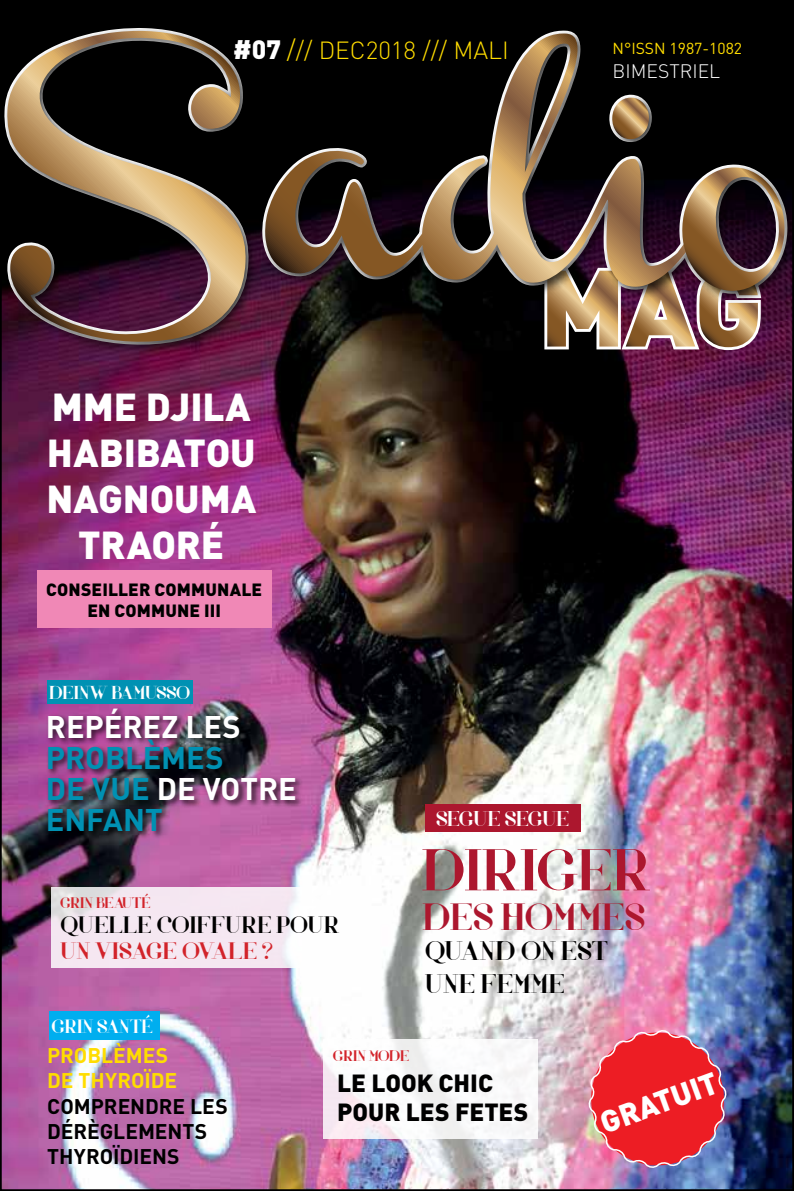
<style>
.page{position:relative;width:794px;height:1191px;background:#fff}
.page>*{position:absolute;margin:0;border:0;box-sizing:border-box;transform-origin:0 0}
.t1{font:60.55px "Voor";letter-spacing:-.005em;color:#ac172e}
.t2{font:39.02px "Voor";letter-spacing:-.01em;color:#ac172e}
.t3{font:900 38.5px/46.2px "DIN";letter-spacing:-.005em;color:#fff}
.t4{font:700 30.97px/31px "DIN";letter-spacing:-.005em;color:#0091b3}
.t5{font:700 30.97px "DIN";color:#fff}
.t6{font:900 30.28px "DIN";color:#fff}
.t7{font:27.65px/33.2px "Voor";letter-spacing:.015em;color:#000}
.t8{font:900 24.5px/29.4px "DIN";color:#000}
.t9{font:300 24.5px "DIN";color:#fd0}
.t10{font:24.5px "Voor";letter-spacing:.005em;color:#000}
.t11{font:24.5px "Voor";letter-spacing:-.01em;color:#d2232a}
.t12{font:22.05px "Voor";letter-spacing:-.04em;color:#fff}
.t13{font:700 21px/25.2px "DIN";letter-spacing:-.005em;color:#000}
.t14{font:700 21px/25.2px "DIN";letter-spacing:-.005em;color:#fd0}
.t15{font:19.78px "Voor";color:#fff}
.t16{font:19.25px "Voor";color:#fff}
.t17{font:300 19.25px "DIN";color:#fff}
.t18{font:900 17.5px/21px "DIN";letter-spacing:.005em;color:#000;text-align:center}
.t19{font:15.75px "Voor";color:#d2232a}
.t20{font:15.75px "DIN";color:#fd0}
.s1{font-weight:900;font-size:26.25px;color:#fff}
.s2{font-size:26.25px}
.s3{color:#fff}
</style>
<div class="page">
<img style="left:3px;top:3px;width:788px;height:1185px">
<img style="left:582px;top:1024px;width:150px;height:149px">
<img style="left:0;top:26px;width:794px;height:332px">
<svg style="left:7px;top:31px;width:239px;height:311px;background:#4e3a31"></svg>
<svg style="left:265px;top:45px;width:343px;height:238px;background:#3b2e22"></svg>
<svg style="left:541px;top:88px;width:250px;height:266px;background:#543e36"></svg>
<div style="left:37px;top:570px;width:234px;height:58px;background:#f088b6"></div>
<svg style="left:51px;top:887px;width:300px;height:80px;fill:#f5e7f1"></svg>
<div style="left:425px;top:804px;width:155px;height:27px;background:#ac172e"></div>
<div style="left:50px;top:1011px;width:110px;height:28px;background:#00aeef"></div>
<div style="left:324px;top:1039px;width:214px;height:99px;background:#fff"></div>
<div style="left:47px;top:680px;width:145px;height:23px;background:#0091b3"></div>
<div style="left:47px;top:707px;width:257px;height:132px;background:#000;opacity:.75"></div>
<p class="t9" style="left:233px;top:35px;width:272px"><span class="s1">#07</span> <span class="s2">/</span>// DEC2018 /// MALI</p>
<p class="t20" style="left:612px;top:38px;width:131px">N°ISSN 1987-1082</p>
<p class="t17" style="left:612px;top:60px;width:109px">BIMESTRIEL</p>
<h3 class="t3" style="left:46px;top:381px;width:206px">MME DJILA<br>HABIBATOU<br>NAG</h3>
<h3 class="t3" style="left:78px;top:474px;width:175px;text-indent:45px">NOUMA<br>TRAORÉ</h3>
<p class="t18" style="left:46px;top:578px;width:217px">CONSEILLER COMMUNALE<br>EN COMMUNE III</p>
<p class="t16" style="left:49px;top:681px;width:142px">DEINW BAMUSSO</p>
<h3 class="t5" style="left:46px;top:706px;width:196px">REPÉREZ LES</h3>
<h3 class="t4" style="left:46px;top:740px;width:252px">PROBLÈMES<br>DE VUE <span class="s3">DE VOTRE<br></span>ENFANT</h3>
<p class="t12" style="left:436px;top:805px;width:135px">SEGUE SEGUE</p>
<p class="t19" style="left:60px;top:893px;width:92px">GRIN BEAUTÉ</p>
<p class="t10" style="left:61px;top:910px;width:280px">QUELLE COIFFURE POUR</p>
<p class="t11" style="left:61px;top:936px;width:138px">UN VISAGE OVALE</p>
<p class="t11" style="left:262px;top:936px;width:12px">?</p>
<h1 class="t1" style="left:422px;top:834px;width:229px">DIRIGER</h1>
<h2 class="t2" style="left:423px;top:893px;width:224px">DES HOMMES</h2>
<h3 class="t7" style="left:425px;top:934px;width:184px">QUAND ON EST<br>UNE FEMME</h3>
<p class="t15" style="left:51px;top:1014px;width:58px">GRIN SANTÉ</p>
<p class="t14" style="left:47px;top:1042px;width:132px">PROBLÈMES<br>DE THYROÏDE</p>
<p class="t13" style="left:47px;top:1092px;width:182px">COMPRENDRE LES<br>DÉRÈGLEMENTS<br>THYROÏDIENS</p>
<p class="t19" style="left:333px;top:1046px;width:48px">GRIN MODE</p>
<p class="t8" style="left:337px;top:1066px;width:193px">LE LOOK CHIC<br>POUR LES FETES</p>
<h3 class="t6" style="left:594px;top:1104px;width:124px;rotate:-20deg">GRATUIT</h3>
</div>
